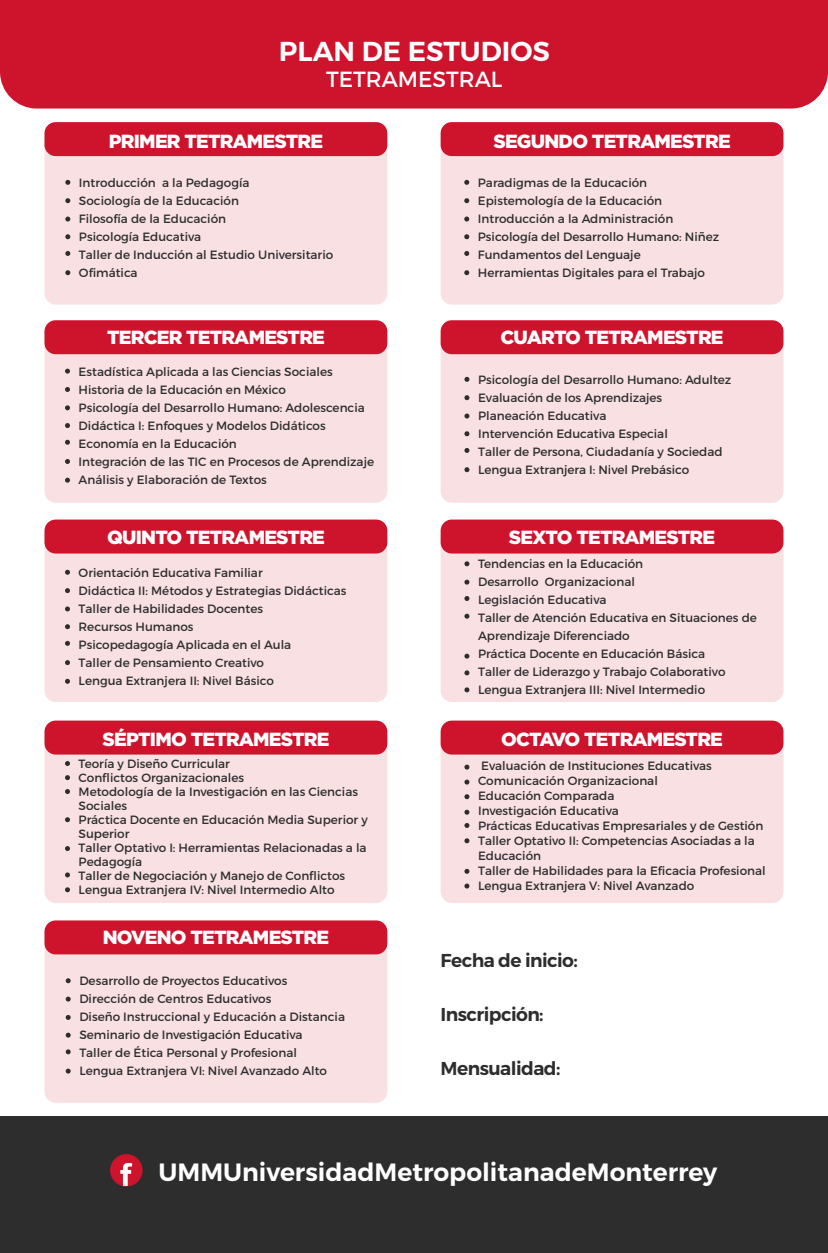
<style>
.page{position:relative;width:828px;height:1253px;background:#fff}
.page>*{position:absolute;margin:0;border:0;box-sizing:border-box;transform-origin:0 0}
.t1{font:600 27.4px "Montserrat";color:#fff}
.t2{font:600 25px "Montserrat";color:#fff}
.t3{font:22px "Montserrat";color:#fff}
.t4{font:900 19px "Gotham";letter-spacing:-.04em;color:#fff}
.t5{font:600 18.6px "Montserrat";letter-spacing:-.03em;color:#2d2d2d}
.t6{font:12px/18px "Montserrat";color:#2d2d2d}
</style>
<div class="page">
<div style="left:44px;top:132px;width:343px;height:173px;background:#f8e0e3;border-radius:11px"></div>
<div style="left:44px;top:122px;width:343px;height:34px;background:#ce132d;border-radius:11px"></div>
<div style="left:440px;top:132px;width:343px;height:173px;background:#f8e0e3;border-radius:11px"></div>
<div style="left:440px;top:122px;width:343px;height:34px;background:#ce132d;border-radius:11px"></div>
<div style="left:44px;top:330px;width:343px;height:173px;background:#f8e0e3;border-radius:11px"></div>
<div style="left:44px;top:320px;width:343px;height:34px;background:#ce132d;border-radius:11px"></div>
<div style="left:440px;top:330px;width:343px;height:173px;background:#f8e0e3;border-radius:11px"></div>
<div style="left:440px;top:320px;width:343px;height:34px;background:#ce132d;border-radius:11px"></div>
<div style="left:44px;top:529px;width:343px;height:173px;background:#f8e0e3;border-radius:11px"></div>
<div style="left:44px;top:520px;width:343px;height:33px;background:#ce132d;border-radius:11px"></div>
<div style="left:440px;top:529px;width:343px;height:173px;background:#f8e0e3;border-radius:11px"></div>
<div style="left:440px;top:520px;width:343px;height:33px;background:#ce132d;border-radius:11px"></div>
<div style="left:44px;top:730px;width:343px;height:173px;background:#f8e0e3;border-radius:11px"></div>
<div style="left:44px;top:721px;width:343px;height:34px;background:#ce132d;border-radius:11px"></div>
<div style="left:440px;top:730px;width:343px;height:173px;background:#f8e0e3;border-radius:11px"></div>
<div style="left:440px;top:721px;width:343px;height:34px;background:#ce132d;border-radius:11px"></div>
<div style="left:44px;top:930px;width:343px;height:173px;background:#f8e0e3;border-radius:11px"></div>
<div style="left:44px;top:920px;width:343px;height:34px;background:#ce132d;border-radius:11px"></div>
<div style="left:0;top:1116px;width:828px;height:137px;background:#2d2d2d"></div>
<svg style="left:110px;top:1154px;width:33px;height:32px"></svg>
<div style="left:0;top:0;width:828px;height:109px;background:#ce132d"></div>
<svg style="left:65px;top:180px;width:5px;height:5px"></svg>
<svg style="left:65px;top:198px;width:5px;height:5px"></svg>
<svg style="left:65px;top:217px;width:5px;height:5px"></svg>
<svg style="left:65px;top:234px;width:5px;height:5px"></svg>
<svg style="left:65px;top:251px;width:5px;height:5px"></svg>
<svg style="left:65px;top:270px;width:5px;height:5px"></svg>
<svg style="left:464px;top:180px;width:5px;height:5px"></svg>
<svg style="left:464px;top:198px;width:5px;height:5px"></svg>
<svg style="left:464px;top:217px;width:5px;height:5px"></svg>
<svg style="left:464px;top:234px;width:5px;height:5px"></svg>
<svg style="left:464px;top:251px;width:5px;height:5px"></svg>
<svg style="left:464px;top:270px;width:5px;height:5px"></svg>
<svg style="left:65px;top:570px;width:5px;height:5px"></svg>
<svg style="left:65px;top:588px;width:5px;height:5px"></svg>
<svg style="left:65px;top:606px;width:5px;height:5px"></svg>
<svg style="left:65px;top:624px;width:5px;height:5px"></svg>
<svg style="left:65px;top:641px;width:5px;height:5px"></svg>
<svg style="left:65px;top:660px;width:5px;height:5px"></svg>
<svg style="left:65px;top:679px;width:5px;height:5px"></svg>
<svg style="left:464px;top:561px;width:5px;height:5px"></svg>
<svg style="left:464px;top:580px;width:5px;height:5px"></svg>
<svg style="left:464px;top:596px;width:5px;height:5px"></svg>
<svg style="left:464px;top:614px;width:5px;height:5px"></svg>
<svg style="left:464px;top:670px;width:5px;height:5px"></svg>
<svg style="left:464px;top:687px;width:5px;height:5px"></svg>
<svg style="left:464px;top:654px;width:5px;height:5px"></svg>
<svg style="left:65px;top:369px;width:5px;height:5px"></svg>
<svg style="left:65px;top:387px;width:5px;height:5px"></svg>
<svg style="left:65px;top:405px;width:5px;height:5px"></svg>
<svg style="left:65px;top:423px;width:5px;height:5px"></svg>
<svg style="left:65px;top:440px;width:5px;height:5px"></svg>
<svg style="left:65px;top:459px;width:5px;height:5px"></svg>
<svg style="left:65px;top:478px;width:5px;height:5px"></svg>
<svg style="left:464px;top:377px;width:5px;height:5px"></svg>
<svg style="left:464px;top:395px;width:5px;height:5px"></svg>
<svg style="left:464px;top:414px;width:5px;height:5px"></svg>
<svg style="left:464px;top:431px;width:5px;height:5px"></svg>
<svg style="left:464px;top:448px;width:5px;height:5px"></svg>
<svg style="left:464px;top:467px;width:5px;height:5px"></svg>
<svg style="left:65px;top:761px;width:5px;height:5px"></svg>
<svg style="left:65px;top:775px;width:5px;height:5px"></svg>
<svg style="left:65px;top:789px;width:5px;height:5px"></svg>
<svg style="left:65px;top:817px;width:5px;height:5px"></svg>
<svg style="left:65px;top:846px;width:5px;height:5px"></svg>
<svg style="left:65px;top:872px;width:5px;height:5px"></svg>
<svg style="left:65px;top:887px;width:5px;height:5px"></svg>
<svg style="left:464px;top:765px;width:5px;height:5px"></svg>
<svg style="left:464px;top:780px;width:5px;height:5px"></svg>
<svg style="left:464px;top:794px;width:5px;height:5px"></svg>
<svg style="left:464px;top:810px;width:5px;height:5px"></svg>
<svg style="left:464px;top:823px;width:5px;height:5px"></svg>
<svg style="left:464px;top:838px;width:5px;height:5px"></svg>
<svg style="left:464px;top:869px;width:5px;height:5px"></svg>
<svg style="left:464px;top:884px;width:5px;height:4px"></svg>
<svg style="left:66px;top:978px;width:5px;height:5px"></svg>
<svg style="left:66px;top:997px;width:5px;height:5px"></svg>
<svg style="left:66px;top:1015px;width:5px;height:5px"></svg>
<svg style="left:66px;top:1033px;width:5px;height:5px"></svg>
<svg style="left:66px;top:1049px;width:5px;height:5px"></svg>
<svg style="left:66px;top:1069px;width:5px;height:5px"></svg>
<h1 class="t1" style="left:279px;top:34px;width:272px">PLAN DE ESTUDIOS</h1>
<h3 class="t3" style="left:326px;top:66px;width:178px">TETRAMESTRAL</h3>
<h3 class="t4" style="left:109px;top:130px;width:216px">PRIMER TETRAMESTRE</h3>
<h3 class="t4" style="left:493px;top:130px;width:239px">SEGUNDO TETRAMESTRE</h3>
<p class="t6" style="left:79px;top:174px;width:256px">Introducción a la Pedagogía<br>Sociología de la Educación<br>Filosofía de la Educación<br>Psicología Educativa<br>Taller de Inducción al Estudio Universitario<br>Ofimática</p>
<p class="t6" style="left:478px;top:174px;width:243px">Paradigmas de la Educación Epistemología de la Educación Introducción a la Administración Psicología del Desarrollo Humano: Niñez Fundamentos del Lenguaje Herramientas Digitales para el Trabajo</p>
<h3 class="t4" style="left:107px;top:326px;width:219px">TERCER TETRAMESTRE</h3>
<h3 class="t4" style="left:500px;top:326px;width:224px">CUARTO TETRAMESTRE</h3>
<p class="t6" style="left:79px;top:362px;width:297px">Estadística Aplicada a las Ciencias Sociales Historia de la Educación en México<br>Psicología del Desarrollo Humano: Adolescencia Didáctica I: Enfoques y Modelos Didáticos Economía en la Educación<br>Integración de las TIC en Procesos de Aprendizaje Análisis y Elaboración de Textos</p>
<p class="t6" style="left:478px;top:370px;width:255px">Psicología del Desarrollo Humano: Adultez Evaluación de los Aprendizajes Planeación Educativa<br>Intervención Educativa Especial<br>Taller de Persona, Ciudadanía y Sociedad Lengua Extranjera I: Nivel Prebásico</p>
<h3 class="t4" style="left:107px;top:526px;width:219px">QUINTO TETRAMESTRE</h3>
<h3 class="t4" style="left:509px;top:526px;width:208px">SEXTO TETRAMESTRE</h3>
<p class="t6" style="left:79px;top:563px;width:269px">Orientación Educativa Familiar<br>Didáctica II: Métodos y Estrategias Didácticas Taller de Habilidades Docentes<br>Recursos Humanos<br>Psicopedagogía Aplicada en el Aula<br>Taller de Pensamiento Creativo<br>Lengua Extranjera II: Nivel Básico</p>
<p class="t6" style="left:478px;top:555px;width:280px">Tendencias en la Educación<br>Desarrollo Organizacional<br>Legislación Educativa<br>Taller de Atención Educativa en Situaciones de Aprendizaje Diferenciado<br>Práctica Docente en Educación Básica<br>Taller de Liderazgo y Trabajo Colaborativo Lengua Extranjera III: Nivel Intermedio</p>
<h3 class="t4" style="left:103px;top:728px;width:228px">SÉPTIMO TETRAMESTRE</h3>
<h3 class="t4" style="left:501px;top:728px;width:223px">OCTAVO TETRAMESTRE</h3>
<p class="t6" style="left:79px;top:756px;width:291px;line-height:14px">Teoría y Diseño Curricular<br>Conflictos Organizacionales<br>Metodología de la Investigación en las Ciencias<br>Sociales<br>Práctica Docente en Educación Media Superior y<br>Superior<br>Taller Optativo I: Herramientas Relacionadas a la<br>Pedagogía<br>Taller de Negociación y Manejo de Conflictos<br>Lengua Extranjera IV: Nivel Intermedio Alto</p>
<p class="t6" style="left:478px;top:759px;width:289px;line-height:15px">Evaluación de Instituciones Educativas Comunicación Organizacional<br>Educación Comparada<br>Investigación Educativa<br>Prácticas Educativas Empresariales y de Gestión Taller Optativo II: Competencias Asociadas a la Educación<br>Taller de Habilidades para la Eficacia Profesional Lengua Extranjera V: Nivel Avanzado</p>
<h3 class="t4" style="left:103px;top:926px;width:228px">NOVENO TETRAMESTRE</h3>
<p class="t6" style="left:79px;top:972px;width:267px">Desarrollo de Proyectos Educativos Dirección de Centros Educativos<br>Diseño Instruccional y Educación a Distancia Seminario de Investigación Educativa<br>Taller de Ética Personal y Profesional<br>Lengua Extranjera VI: Nivel Avanzado Alto</p>
<h3 class="t5" style="left:440px;top:949px;width:139px">Fecha de inicio:</h3>
<h3 class="t5" style="left:440px;top:1003px;width:104px">Inscripción:</h3>
<h3 class="t5" style="left:440px;top:1057px;width:121px">Mensualidad:</h3>
<h2 class="t2" style="left:158px;top:1156px;width:560px">UMMUniversidadMetropolitanadeMonterrey</h2>
</div>
